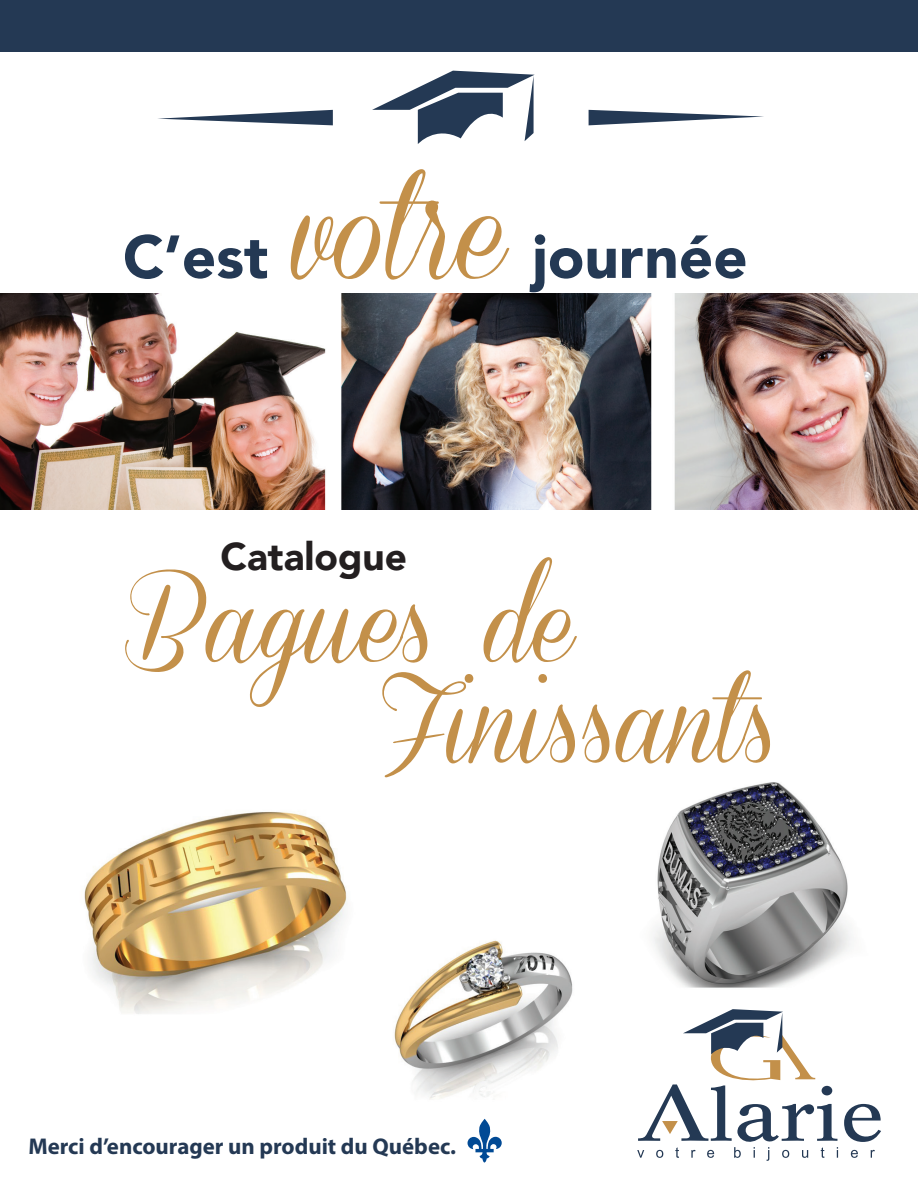
<style>
.page{position:relative;width:918px;height:1188px;background:#fff}
.page>*{position:absolute;margin:0;border:0;box-sizing:border-box;transform-origin:0 0}
.t1{font:120.15px "Coneria Script Demo";color:#c3904a}
.t2{font:100.5px "Coneria Script Demo";color:#c3904a}
.t3{font:900 60px "Avenir";color:#243954}
.t4{font:900 38.7px "Avenir";color:#231f20}
.t5{font:700 22.8px "Myriad Pro";color:#243954}
</style>
<div class="page">
<img style="left:84px;top:782px;width:790px;height:376px">
<div style="left:0;top:0;width:918px;height:51px;background:#243954"></div>
<img style="left:0;top:294px;width:918px;height:216px">
<svg style="left:158px;top:110px;width:175px;height:15px"></svg>
<svg style="left:589px;top:110px;width:175px;height:15px"></svg>
<svg style="left:372px;top:71px;width:163px;height:73px"></svg>
<svg style="left:844px;top:1104px;width:37px;height:38px"></svg>
<svg style="left:851px;top:1150px;width:7px;height:8px"></svg>
<svg style="left:871px;top:1150px;width:4px;height:8px"></svg>
<svg style="left:637px;top:1009px;width:201px;height:152px"></svg>
<svg style="left:468px;top:1119px;width:34px;height:44px"></svg>
<h3 class="t3" style="left:123px;top:206px;width:147px">C’est</h3>
<h1 class="t1" style="left:292px;top:166px;width:215px">votre</h1>
<h3 class="t3" style="left:532px;top:206px;width:217px">journée</h3>
<h3 class="t4" style="left:221px;top:524px;width:188px">Catalogue</h3>
<h2 class="t2" style="left:123px;top:568px;width:453px">Bagues de</h2>
<h2 class="t2" style="left:372px;top:668px;width:407px">Finissants</h2>
<p class="t5" style="left:28px;top:1131px;width:429px">Merci d’encourager un produit du Québec.</p>
</div>
